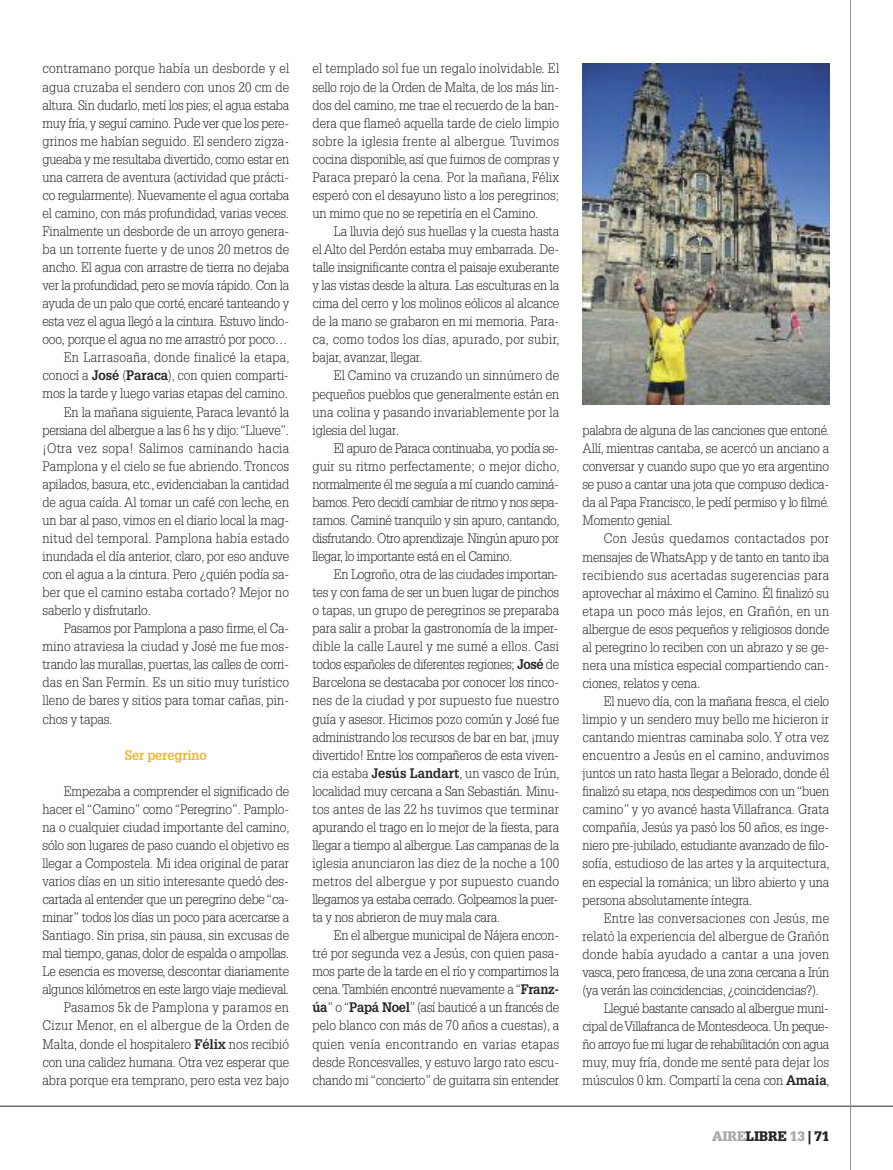
<style>
.page{position:relative;width:893px;height:1170px;background:#fff}
.page>*{position:absolute;margin:0;border:0;box-sizing:border-box;transform-origin:0 0}
.t1{font:300 13.5px/18px "Glypha LT Std";letter-spacing:-.01em;color:#272627;text-align:justify;scale:.95 1}
.t2{font:300 13.5px "Glypha LT Std";letter-spacing:.01em;color:#272627;scale:.95 1}
.t3{font:300 13.5px "Glypha LT Std";letter-spacing:.015em;color:#272627;scale:.95 1}
.t4{font:300 13.5px "Glypha LT Std";letter-spacing:.025em;color:#272627;scale:.95 1}
.t5{font:300 13.5px "Glypha LT Std";letter-spacing:.02em;color:#272627;scale:.95 1}
.t6{font:300 13.5px "Glypha LT Std";letter-spacing:-.035em;color:#272627;scale:.95 1}
.t7{font:300 13.5px "Glypha LT Std";letter-spacing:-.03em;color:#272627;scale:.95 1}
.t8{font:900 13.5px "Glypha LT Std";letter-spacing:-.01em;color:#272627}
.t9{font:700 13.5px "Glypha LT Std";letter-spacing:-.01em;color:#ecb834;scale:.95 1}
.s1{font-weight:700}
.s2{color:#a9a8a9}
</style>
<div class="page">
<hr style="left:0;top:1105px;width:893px;height:1px;background:#272627">
<hr style="left:850px;top:0;width:1px;height:1169px;background:#939393">
<img style="left:583px;top:64px;width:246px;height:340px">
<p class="t5" style="left:43px;top:64px;width:261px">contramano porque había un desborde y el</p>
<p class="t5" style="left:43px;top:82px;width:261px">agua cruzaba el sendero con unos 20 cm de</p>
<p class="t1" style="left:43px;top:97px;width:261px">altura. Sin dudarlo, metí los pies; el agua estaba</p>
<p class="t1" style="left:43px;top:115px;width:261px">muy fría, y seguí camino. Pude ver que los pere-</p>
<p class="t2" style="left:43px;top:136px;width:261px">grinos me habían seguido. El sendero zigza-</p>
<p class="t1" style="left:43px;top:151px;width:261px">gueaba y me resultaba divertido, como estar en</p>
<p class="t1" style="left:43px;top:169px;width:261px">una carrera de aventura (actividad que prácti-</p>
<p class="t1" style="left:43px;top:187px;width:261px">co regularmente). Nuevamente el agua cortaba</p>
<p class="t1" style="left:43px;top:205px;width:261px">el camino, con más profundidad, varias veces.</p>
<p class="t1" style="left:43px;top:223px;width:261px">Finalmente un desborde de un arroyo genera-</p>
<p class="t2" style="left:43px;top:244px;width:261px">ba un torrente fuerte y de unos 20 metros de</p>
<p class="t1" style="left:43px;top:259px;width:261px">ancho. El agua con arrastre de tierra no dejaba</p>
<p class="t1" style="left:43px;top:277px;width:261px">ver la profundidad, pero se movía rápido. Con la</p>
<p class="t1" style="left:43px;top:295px;width:261px">ayuda de un palo que corté, encaré tanteando y</p>
<p class="t1" style="left:43px;top:313px;width:261px">esta vez el agua llegó a la cintura. Estuvo lindo-</p>
<p class="t1" style="left:43px;top:331px;width:259px">ooo, porque el agua no me arrastró por poco…</p>
<p class="t4" style="left:64px;top:353px;width:239px">En Larrasoaña, donde finalicé la etapa,</p>
<p class="t1" style="left:43px;top:367px;width:260px">conocí a <span class="s1">José</span> (<span class="s1">Paraca</span>), con quien comparti-</p>
<p class="t1" style="left:43px;top:386px;width:260px">mos la tarde y luego varias etapas del camino.</p>
<p class="t1" style="left:64px;top:404px;width:239px">En la mañana siguiente, Paraca levantó la</p>
<p class="t1" style="left:43px;top:422px;width:261px">persiana del albergue a las 6 hs y dijo:“Llueve”.</p>
<p class="t4" style="left:43px;top:443px;width:261px">¡Otra vez sopa! Salimos caminando hacia</p>
<p class="t2" style="left:43px;top:461px;width:261px">Pamplona y el cielo se fue abriendo. Troncos</p>
<p class="t1" style="left:43px;top:476px;width:261px">apilados, basura, etc., evidenciaban la cantidad</p>
<p class="t1" style="left:43px;top:494px;width:261px">de agua caída. Al tomar un café con leche, en</p>
<p class="t1" style="left:43px;top:512px;width:261px">un bar al paso, vimos en el diario local la mag-</p>
<p class="t4" style="left:43px;top:533px;width:261px">nitud del temporal. Pamplona había estado</p>
<p class="t1" style="left:43px;top:548px;width:261px">inundada el día anterior, claro, por eso anduve</p>
<p class="t1" style="left:43px;top:566px;width:261px">con el agua a la cintura. Pero ¿quién podía sa-</p>
<p class="t3" style="left:43px;top:587px;width:261px">ber que el camino estaba cortado? Mejor no</p>
<p class="t1" style="left:43px;top:602px;width:116px">saberlo y disfrutarlo.</p>
<p class="t1" style="left:64px;top:620px;width:239px">Pasamos por Pamplona a paso firme, el Ca-</p>
<p class="t2" style="left:43px;top:641px;width:261px">mino atraviesa la ciudad y José me fue mos-</p>
<p class="t1" style="left:43px;top:656px;width:261px">trando las murallas, puertas, las calles de corri-</p>
<p class="t3" style="left:43px;top:677px;width:261px">das en San Fermín. Es un sitio muy turístico</p>
<p class="t2" style="left:43px;top:695px;width:261px">lleno de bares y sitios para tomar cañas, pin-</p>
<p class="t1" style="left:43px;top:710px;width:75px">chos y tapas.</p>
<p class="t9" style="left:125px;top:747px;width:88px">Ser peregrino</p>
<p class="t1" style="left:42px;top:783px;width:262px;text-align:right">Empezaba a comprender el significado de hacer el “Camino” como “Peregrino”. Pamplo&shy;na o cualquier ciudad importante del camino, sólo son lugares de paso cuando el objetivo es llegar a Compostela. Mi idea original de parar varios días en un sitio interesante quedó des&shy;cartada al entender que un peregrino debe“ca&shy;minar” todos los días un poco para acercarse a Santiago. Sin prisa, sin pausa, sin excusas de mal tiempo, ganas, dolor de espalda o ampollas.<br>Le esencia es moverse, descontar diariamente algunos kilómetros en este largo viaje medieval.<br>Pasamos 5k de Pamplona y paramos en Cizur Menor, en el albergue de la Orden de Malta, donde el hospitalero <span class="s1">Félix</span> nos recibió con una calidez humana. Otra vez esperar que abra porque era temprano, pero esta vez bajo</p>
<p class="t1" style="left:312px;top:61px;width:261px">el templado sol fue un regalo inolvidable. El sello rojo de la Orden de Malta, de los más lin&shy;dos del camino, me trae el recuerdo de la ban&shy;dera que flameó aquella tarde de cielo limpio sobre la iglesia frente al albergue. Tuvimos cocina disponible, así que fuimos de compras y Paraca preparó la cena. Por la mañana, Félix esperó con el desayuno listo a los peregrinos; un mimo que no se repetiría en el Camino.</p>
<p class="t1" style="left:312px;top:223px;width:262px;text-indent:21px">La lluvia dejó sus huellas y la cuesta hasta el Alto del Perdón estaba muy embarrada. De&shy;talle insignificante contra el paisaje exuberante y las vistas desde la altura. Las esculturas en la cima del cerro y los molinos eólicos al alcance de la mano se grabaron en mi memoria. Para&shy;ca, como todos los días, apurado, por subir, bajar, avanzar, llegar.</p>
<p class="t1" style="left:312px;top:368px;width:261px;text-indent:21px">El Camino va cruzando un sinnúmero de pequeños pueblos que generalmente están en una colina y pasando invariablemente por la iglesia del lugar.</p>
<p class="t1" style="left:312px;top:440px;width:262px;text-indent:21px">El apuro de Paraca continuaba, yo podía se&shy;guir su ritmo perfectamente; o mejor dicho, normalmente él me seguía a mí cuando caminá&shy;bamos. Pero decidí cambiar de ritmo y nos sepa&shy;ramos. Caminé tranquilo y sin apuro, cantando, disfrutando. Otro aprendizaje. Ningún apuro por llegar, lo importante está en el Camino.</p>
<p class="t1" style="left:312px;top:566px;width:262px;text-indent:21px">En Logroño, otra de las ciudades importan&shy;tes y con fama de ser un buen lugar de pinchos o tapas, un grupo de peregrinos se preparaba para salir a probar la gastronomía de la imper&shy;dible la calle Laurel y me sumé a ellos. Casi todos españoles de diferentes regiones; <span class="s1">José</span> de Barcelona se destacaba por conocer los rinco&shy;nes de la ciudad y por supuesto fue nuestro guía y asesor. Hicimos pozo común y José fue administrando los recursos de bar en bar, ¡muy divertido! Entre los compañeros de esta viven&shy;cia estaba <span class="s1">Jesús Landart</span>, un vasco de Irún, localidad muy cercana a San Sebastián. Minu&shy;tos antes de las 22 hs tuvimos que terminar apurando el trago en lo mejor de la fiesta, para llegar a tiempo al albergue. Las campanas de la iglesia anunciaron las diez de la noche a 100 metros del albergue y por supuesto cuando llegamos ya estaba cerrado. Golpeamos la puer&shy;ta y nos abrieron de muy mala cara.</p>
<p class="t1" style="left:312px;top:927px;width:261px;text-indent:21px">En el albergue municipal de Nájera encon&shy;tré por segunda vez a Jesús, con quien pasa&shy;mos parte de la tarde en el río y compartimos la cena.También encontré nuevamente a“<span class="s1">Franz&shy;úa</span>” o“<span class="s1">Papá Noel</span>” (así bauticé a un francés de pelo blanco con más de 70 años a cuestas), a quien venía encontrando en varias etapas desde Roncesvalles, y estuvo largo rato escu&shy;chando mi “concierto” de guitarra sin entender</p>
<p class="t1" style="left:583px;top:422px;width:261px">palabra de alguna de las canciones que entoné.<br>Allí, mientras cantaba, se acercó un anciano a conversar y cuando supo que yo era argentino se puso a cantar una jota que compuso dedica&shy;da al Papa Francisco, le pedí permiso y lo filmé.<br>Momento genial.</p>
<p class="t1" style="left:583px;top:530px;width:261px;text-indent:21px">Con Jesús quedamos contactados por mensajes deWhatsApp y de tanto en tanto iba recibiendo sus acertadas sugerencias para aprovechar al máximo el Camino. Él finalizó su etapa un poco más lejos, en Grañón, en un albergue de esos pequeños y religiosos donde al peregrino lo reciben con un abrazo y se ge&shy;nera una mística especial compartiendo can&shy;ciones, relatos y cena.</p>
<p class="t1" style="left:583px;top:693px;width:262px;text-indent:21px">El nuevo día, con la mañana fresca, el cielo limpio y un sendero muy bello me hicieron ir cantando mientras caminaba solo. Y otra vez encuentro a Jesús en el camino, anduvimos juntos un rato hasta llegar a Belorado, donde él finalizó su etapa, nos despedimos con un“buen camino” y yo avancé hasta Villafranca. Grata compañía, Jesús ya pasó los 50 años, es inge&shy;niero pre-jubilado, estudiante avanzado de filo&shy;sofía, estudioso de las artes y la arquitectura, en especial la románica; un libro abierto y una persona absolutamente íntegra.</p>
<p class="t3" style="left:604px;top:912px;width:239px">Entre las conversaciones con Jesús, me</p>
<p class="t2" style="left:583px;top:930px;width:261px">relató la experiencia del albergue de Grañón</p>
<p class="t3" style="left:583px;top:949px;width:261px">donde había ayudado a cantar a una joven</p>
<p class="t7" style="left:583px;top:967px;width:261px">vasca, pero francesa, de una zona cercana a Irún</p>
<p class="t1" style="left:583px;top:982px;width:250px">(ya verán las coincidencias, ¿coincidencias?).</p>
<p class="t1" style="left:604px;top:1000px;width:239px">Llegué bastante cansado al albergue muni-</p>
<p class="t1" style="left:583px;top:1018px;width:261px">cipal deVillafranca de Montesdeoca. Un peque-</p>
<p class="t6" style="left:583px;top:1039px;width:261px">ño arroyo fue mi lugar de rehabilitación con agua</p>
<p class="t2" style="left:583px;top:1057px;width:261px">muy, muy fría, donde me senté para dejar los</p>
<p class="t1" style="left:583px;top:1072px;width:262px">músculos 0 km. Compartí la cena con <span class="s1">Amaia</span>,</p>
<p class="t8" style="left:712px;top:1130px;width:119px"><span class="s2">AIRE</span>LIBRE <span class="s2">13</span> | 71</p>
</div>
